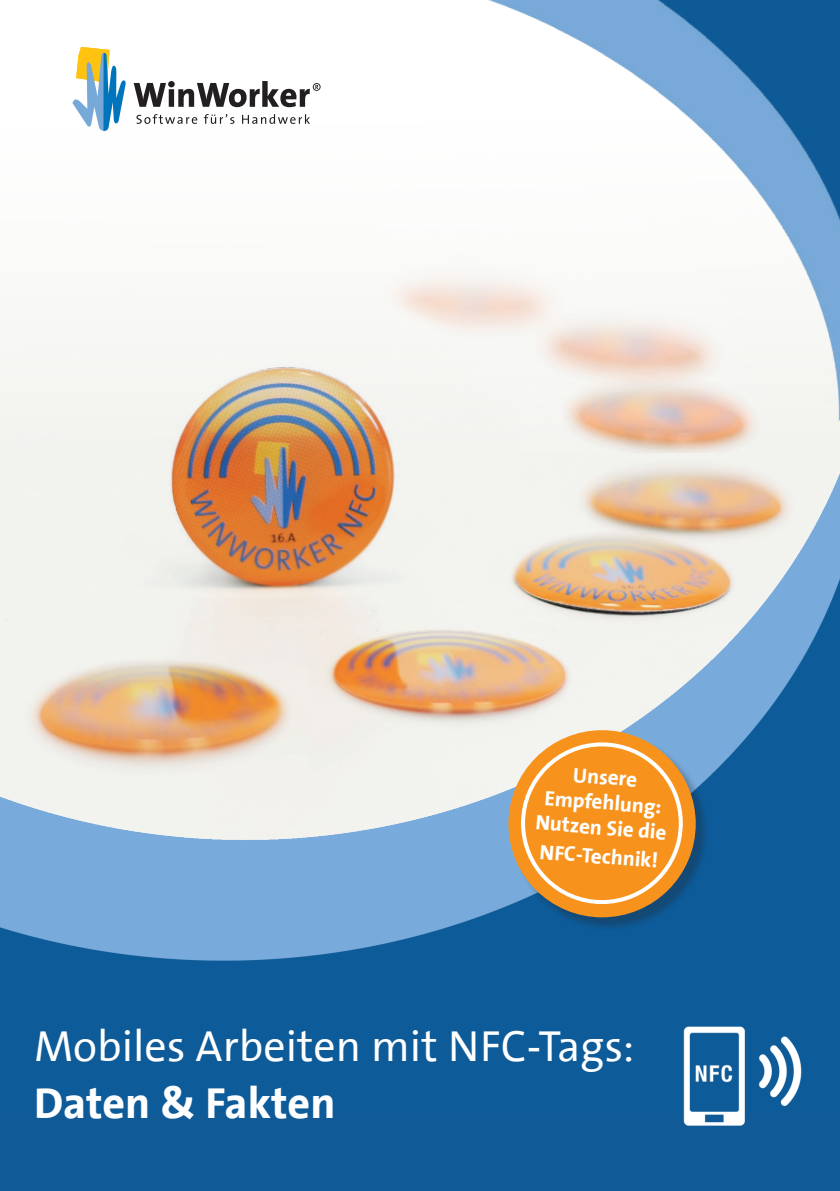
<style>
.page{position:relative;width:840px;height:1191px;background:#fff}
.page>*{position:absolute;margin:0;border:0;box-sizing:border-box;transform-origin:0 0}
.t1{font:44px "The Sans Office";color:#fff}
.t2{font:700 44px "The Sans Office";color:#fff}
.t3{font:700 21px "The Sans Office";color:#fff}
</style>
<div class="page">
<svg style="left:72px;top:47px;width:54px;height:84px"></svg>
<svg style="left:136px;top:114px;width:42px;height:10px"></svg>
<svg style="left:134px;top:81px;width:41px;height:26px"></svg>
<img style="left:0;top:442px;width:839px;height:672px">
<img style="left:178px;top:0;width:661px;height:497px">
<div style="left:0;top:1114px;width:839px;height:77px;background:#105a98"></div>
<img style="left:664px;top:998px;width:156px;height:128px">
<div style="left:510px;top:732px;width:199px;height:199px;background:#231f20;opacity:.3"></div>
<div style="left:508px;top:730px;width:187px;height:187px;background:#f7931d;border-radius:50%"></div>
<div style="left:520px;top:742px;width:162px;height:162px;border:4px solid #fff;border-radius:50%"></div>
<p class="t3" style="left:573px;top:764px;width:66px;rotate:4deg">Unsere</p>
<p class="t3" style="left:545px;top:787px;width:119px;rotate:4deg">Empfehlung:</p>
<p class="t3" style="left:536px;top:812px;width:133px;rotate:4deg">Nutzen Sie die</p>
<p class="t3" style="left:540px;top:841px;width:120px;rotate:4deg">NFC-Technik!</p>
<p class="t1" style="left:34px;top:1023px;width:601px">Mobiles Arbeiten mit NFC-Tags:</p>
<p class="t2" style="left:34px;top:1080px;width:303px">Daten &amp; Fakten</p>
</div>
